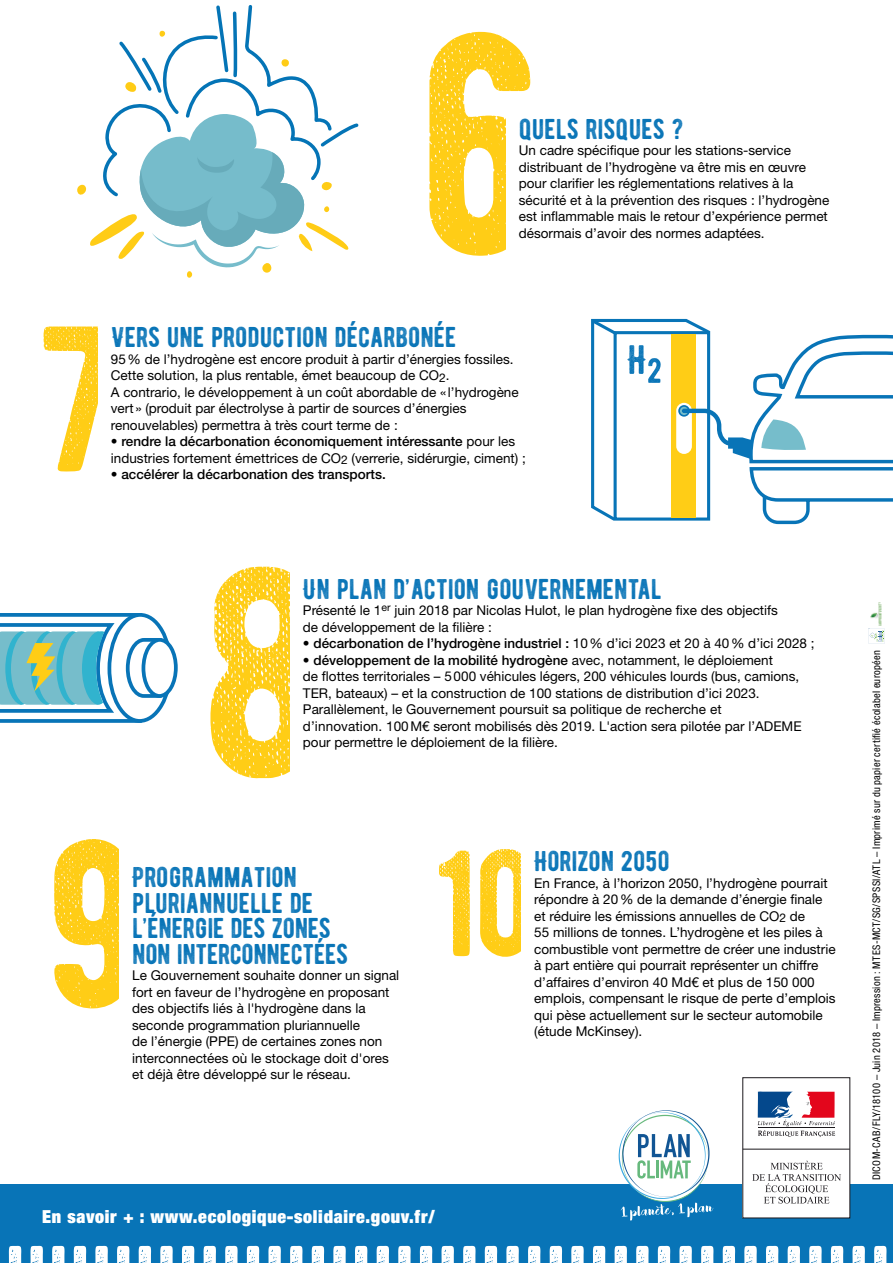
<style>
.page{position:relative;width:893px;height:1263px;background:#fff}
.page>*{position:absolute;margin:0;border:0;box-sizing:border-box;transform-origin:0 0}
.t1{font:28.5px/25.5px "BERNIER Distressed";color:#0874b7}
.t2{font:900 condensed 18px "Helvetica Neue LT Std";letter-spacing:.04em;color:#fff}
.t3{font:13.5px/16.5px "Helvetica Neue LT Std";color:#000}
.t4{font:500 13.5px "Helvetica Neue LT Std";color:#000}
.t5{font:condensed 10.5px "Helvetica Neue LT Std";letter-spacing:.025em;color:#000}
.s1{font-weight:500}
.s2{font-weight:400}
</style>
<div class="page">
<div style="left:0;top:1184px;width:893px;height:79px;background:#0874b7"></div>
<svg style="left:9px;top:1246px;width:878px;height:17px"></svg>
<div style="left:743px;top:1078px;width:107px;height:140px;background:#fff"></div>
<svg style="left:757px;top:1092px;width:78px;height:45px"></svg>
<hr style="left:743px;top:1149px;width:107px;height:1px;background:#1b181c">
<svg style="left:752px;top:1161px;width:89px;height:42px"></svg>
<svg style="left:869px;top:628px;width:15px;height:16px"></svg>
<img style="left:870px;top:602px;width:12px;height:24px">
<svg style="left:54px;top:839px;width:65px;height:170px"></svg>
<svg style="left:439px;top:849px;width:82px;height:108px"></svg>
<svg style="left:210px;top:567px;width:80px;height:211px"></svg>
<svg style="left:43px;top:326px;width:55px;height:146px"></svg>
<svg style="left:77px;top:5px;width:282px;height:273px"></svg>
<svg style="left:591px;top:318px;width:302px;height:207px"></svg>
<svg style="left:0;top:613px;width:178px;height:110px"></svg>
<svg style="left:429px;top:32px;width:102px;height:224px"></svg>
<div style="left:506px;top:113px;width:36px;height:150px;background:#fff"></div>
<svg style="left:619px;top:1110px;width:94px;height:110px"></svg>
<h1 class="t1" style="left:519px;top:116px;width:166px">QUELS RISQUES ?</h1>
<p class="t3" style="left:519px;top:142px;width:312px">Un cadre spécifique pour les stations-service distribuant de l’hydrogène va être mis en œuvre pour clarifier les réglementations relatives à la sécurité et à la prévention des risques : l’hydrogène est inflammable mais le retour d’expérience permet désormais d’avoir des normes adaptées.</p>
<h1 class="t1" style="left:111px;top:324px;width:347px">VERS UNE PRODUCTION DÉCARBONÉE</h1>
<p class="t3" style="left:111px;top:350px;width:409px">95% de l’hydrogène est encore produit à partir d’énergies fossiles.<br>Cette solution, la plus rentable, émet beaucoup de CO<sub>2</sub>.<br>A contrario, le développement à un coût abordable de « l’hydrogène vert » (produit par électrolyse à partir de sources d’énergies renouvelables) permettra à très court terme de :</p>
<p class="t3" style="left:111px;top:433px;width:416px">• <span class="s1">rendre la décarbonation économiquement intéressante</span> pour les industries fortement émettrices de CO<sub>2</sub> (verrerie, sidérurgie, ciment) ;</p>
<p class="t4" style="left:111px;top:466px;width:276px"><span class="s2">•</span> accélérer la décarbonation des transports.</p>
<h1 class="t1" style="left:303px;top:575px;width:360px">UN PLAN D’ACTION GOUVERNEMENTAL</h1>
<p class="t3" style="left:303px;top:602px;width:476px">Présenté le 1<sup>er</sup> juin 2018 par Nicolas Hulot, le plan hydrogène fixe des objectifs de développement de la filière :</p>
<p class="t4" style="left:303px;top:635px;width:513px"><span class="s2">•</span> décarbonation de l’hydrogène industriel : <span class="s2">10% d’ici 2023 et 20 à 40% d’ici 2028 ;</span></p>
<p class="t3" style="left:303px;top:651px;width:500px">• <span class="s1">développement de la mobilité hydrogène</span> avec, notamment, le déploiement<br>de flottes territoriales – 5000 véhicules légers, 200 véhicules lourds (bus, camions, TER, bateaux) – et la construction de 100 stations de distribution d’ici 2023.<br>Parallèlement, le Gouvernement poursuit sa politique de recherche et d’innovation. 100M€ seront mobilisés dès 2019. L'action sera pilotée par l’ADEME pour permettre le déploiement de la filière.</p>
<h1 class="t1" style="left:132px;top:864px;width:218px">PROGRAMMATION<br>PLURIANNUELLE DE<br>L’ÉNERGIE DES ZONES<br>NON INTERCONNECTÉES</h1>
<p class="t3" style="left:132px;top:967px;width:269px">Le Gouvernement souhaite donner un signal fort en faveur de l’hydrogène en proposant des objectifs liés à l'hydrogène dans la seconde programmation pluriannuelle<br>de l’énergie (PPE) de certaines zones non interconnectées où le stockage doit d'ores et déjà être développé sur le réseau.</p>
<h2 class="t2" style="left:42px;top:1205px;width:394px">En savoir + : www.ecologique-solidaire.gouv.fr/</h2>
<h1 class="t1" style="left:534px;top:848px;width:137px">HORIZON 2050</h1>
<p class="t3" style="left:534px;top:874px;width:303px">En France, à l’horizon 2050, l’hydrogène pourrait répondre à 20% de la demande d’énergie finale et réduire les émissions annuelles de CO<sub>2</sub> de<br>55 millions de tonnes. L’hydrogène et les piles à combustible vont permettre de créer une industrie à part entière qui pourrait représenter un chiffre d’affaires d’environ 40 Md€ et plus de 150 000 emplois, compensant le risque de perte d’emplois qui pèse actuellement sur le secteur automobile (étude McKinsey).</p>
<p class="t5" style="left:870px;top:1180px;width:531px;rotate:-90deg">DICOM-CAB/FLY/18100 – Juin 2018 – Impression : MTES-MCT/SG/SPSSI/ATL – Imprimé sur du papier certifié écolabel européen</p>
</div>
